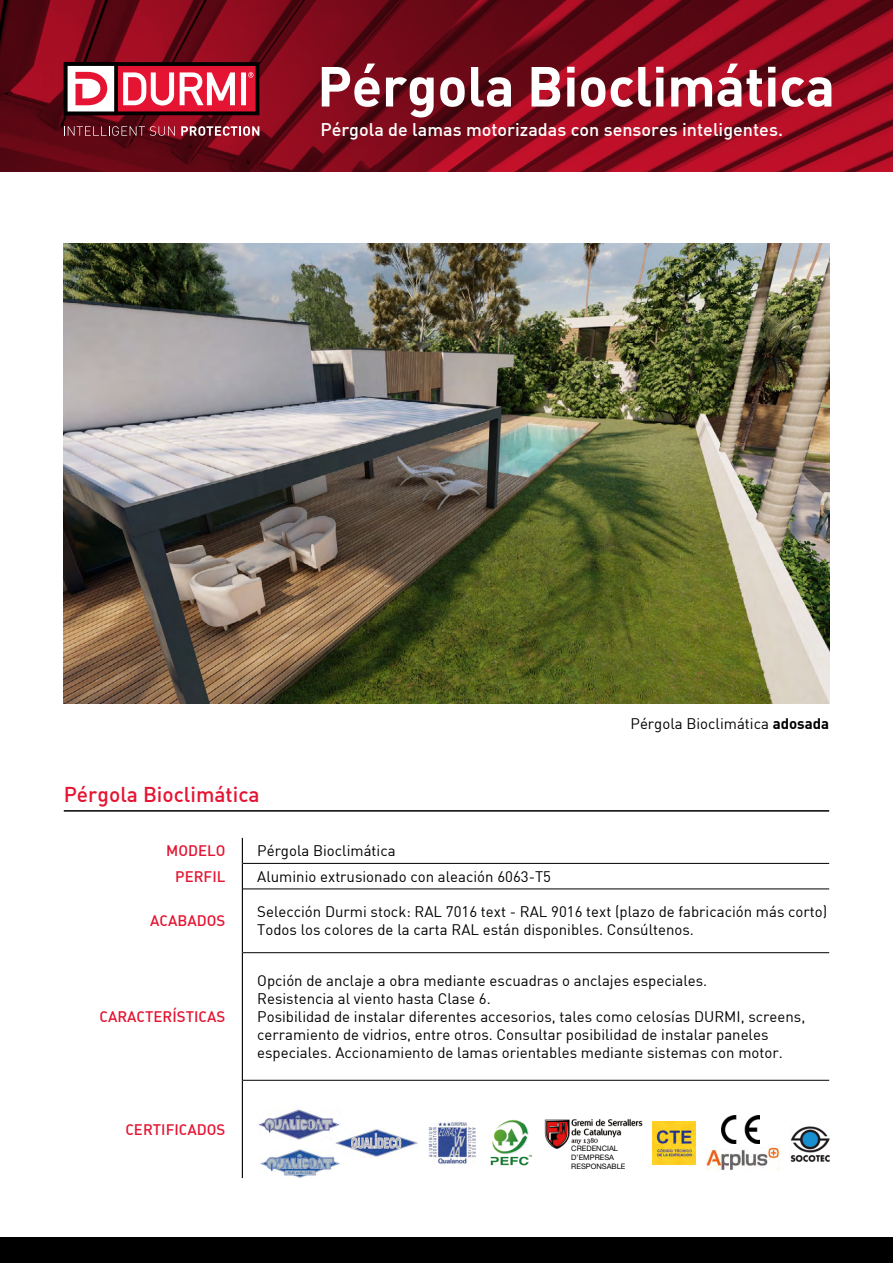
<style>
.page{position:relative;width:893px;height:1263px;background:#fff}
.page>*{position:absolute;margin:0;border:0;box-sizing:border-box;transform-origin:0 0}
.t1{font:55.5px "DIN Bold";letter-spacing:-.005em;color:#fff}
.t2{font:21px "DIN Medium Alternate";color:#e51432}
.t3{font:500 18px "DIN";color:#fff}
.t4{font:15px/18px "DIN";color:#000}
.t5{font:15px "DIN Medium Alternate";color:#e51432}
.t6{font:7.5px/9px "Helvetica Neue LT Std";color:#000}
.s1{font-family:"DIN Bold Alternate"}
</style>
<div class="page">
<svg style="left:0;top:0;width:893px;height:172px;background:#7c0a1a"></svg>
<svg style="left:64px;top:126px;width:111px;height:10px"></svg>
<svg style="left:181px;top:126px;width:78px;height:10px"></svg>
<svg style="left:64px;top:62px;width:195px;height:53px"></svg>
<div style="left:0;top:1237px;width:893px;height:26px;background:#000"></div>
<hr style="left:243px;top:863px;width:586px;height:1px;background:#000">
<hr style="left:243px;top:889px;width:586px;height:1px;background:#000">
<hr style="left:243px;top:952px;width:586px;height:1px;background:#000">
<hr style="left:243px;top:1080px;width:586px;height:1px;background:#000">
<svg style="left:242px;top:838px;width:1px;height:51px"></svg>
<hr style="left:242px;top:889px;width:1px;height:64px;background:#000">
<hr style="left:242px;top:953px;width:1px;height:127px;background:#000">
<hr style="left:242px;top:1080px;width:1px;height:98px;background:#000">
<hr style="left:64px;top:810px;width:765px;height:2px;background:#000">
<img style="left:705px;top:1147px;width:74px;height:24px">
<img style="left:721px;top:1116px;width:38px;height:27px">
<img style="left:490px;top:1120px;width:42px;height:46px">
<img style="left:428px;top:1121px;width:49px;height:43px">
<img style="left:258px;top:1109px;width:82px;height:31px">
<img style="left:259px;top:1149px;width:81px;height:29px">
<img style="left:334px;top:1128px;width:84px;height:30px">
<img style="left:790px;top:1126px;width:40px;height:36px">
<img style="left:652px;top:1121px;width:43px;height:43px">
<img style="left:545px;top:1119px;width:97px;height:29px">
<img style="left:64px;top:244px;width:765px;height:459px">
<h1 class="t1" style="left:317px;top:50px;width:519px">Pérgola Bioclimática</h1>
<p class="t3" style="left:320px;top:118px;width:464px">Pérgola de lamas motorizadas con sensores inteligentes.</p>
<h2 class="t2" style="left:64px;top:781px;width:197px">Pérgola Bioclimática</h2>
<p class="t4" style="left:631px;top:714px;width:200px">Pérgola Bioclimática <span class="s1">adosada</span></p>
<p class="t5" style="left:166px;top:841px;width:61px">MODELO</p>
<p class="t4" style="left:257px;top:841px;width:140px">Pérgola Bioclimática</p>
<p class="t5" style="left:175px;top:866px;width:52px">PERFIL</p>
<p class="t4" style="left:257px;top:867px;width:295px">Aluminio extrusionado con aleación 6063-T5</p>
<p class="t5" style="left:150px;top:911px;width:77px">ACABADOS</p>
<p class="t4" style="left:257px;top:902px;width:571px">Selección Durmi stock: RAL 7016 text - RAL 9016 text (plazo de fabricación más corto)<br>Todos los colores de la carta RAL están disponibles. Consúltenos.</p>
<p class="t5" style="left:99px;top:1007px;width:127px">CARACTERÍSTICAS</p>
<p class="t5" style="left:125px;top:1119px;width:101px">CERTIFICADOS</p>
<p class="t4" style="left:257px;top:971px;width:549px">Opción de anclaje a obra mediante escuadras o anclajes especiales.<br>Resistencia al viento hasta Clase 6.<br>Posibilidad de instalar diferentes accesorios, tales como celosías DURMI, screens, cerramiento de vidrios, entre otros. Consultar posibilidad de instalar paneles especiales. Accionamiento de lamas orientables mediante sistemas con motor.</p>
<p class="t6" style="left:571px;top:1144px;width:56px">CREDENCIAL<br>D’EMPRESA<br>RESPONSABLE</p>
</div>
